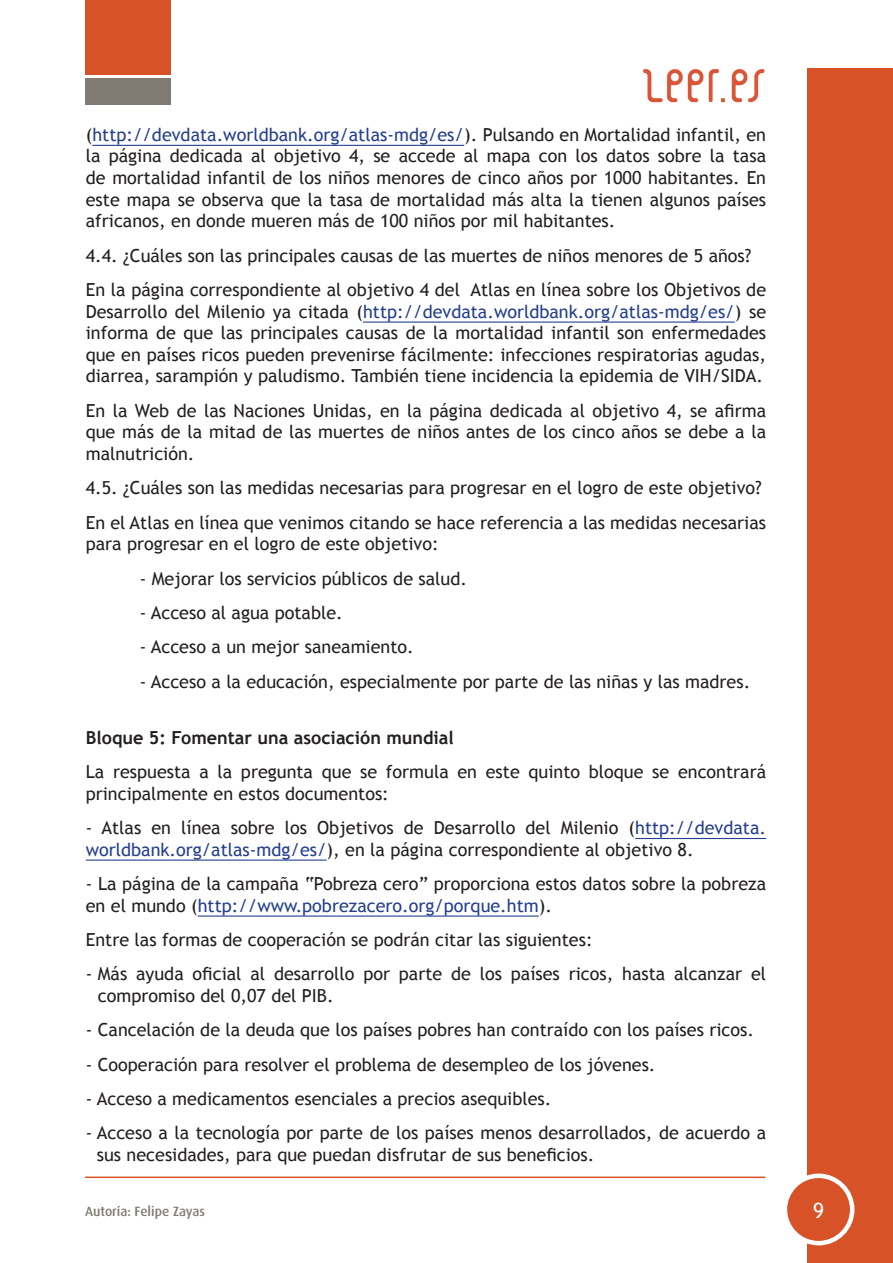
<style>
.page{position:relative;width:893px;height:1263px;background:#fff}
.page>*{position:absolute;margin:0;border:0;box-sizing:border-box;transform-origin:0 0}
.t1{font:21px "Trebuchet MS";color:#fff}
.t2{font:18px/21.6px "Trebuchet MS";color:#231f20}
.t3{font:700 18px "Trebuchet MS";color:#231f20}
.t4{font:500 13.5px "Dax";color:#7f7b72}
.s1{color:#253f8e}
</style>
<div class="page">
<div style="left:85px;top:0;width:85px;height:74px;background:#d75327"></div>
<div style="left:85px;top:78px;width:85px;height:27px;background:#7f7b72"></div>
<hr style="left:85px;top:1176px;width:680px;height:2px;background:#d75327">
<div style="left:808px;top:68px;width:85px;height:1195px;background:#d75327"></div>
<div style="left:785px;top:1176px;width:67px;height:67px;background:#d75327;border-radius:50%"></div>
<div style="left:783px;top:1173px;width:71px;height:72px;border:4px solid #fff;border-radius:50%"></div>
<img style="left:642px;top:68px;width:123px;height:35px">
<hr style="left:92px;top:145px;width:372px;height:1px;background:#253f8e">
<hr style="left:363px;top:321px;width:372px;height:2px;background:#253f8e">
<hr style="left:635px;top:838px;width:131px;height:1px;background:#253f8e">
<hr style="left:86px;top:859px;width:241px;height:2px;background:#253f8e">
<hr style="left:198px;top:915px;width:341px;height:2px;background:#253f8e">
<p class="t2" style="left:86px;top:124px;width:682px;text-align:justify">(<span class="s1">http://devdata.worldbank.org/atlas-mdg/es/</span>). Pulsando en Mortalidad infantil, en la página dedicada al objetivo 4, se accede al mapa con los datos sobre la tasa de mortalidad infantil de los niños menores de cinco años por 1000 habitantes. En este mapa se observa que la tasa de mortalidad más alta la tienen algunos países africanos, en donde mueren más de 100 niños por mil habitantes.</p>
<p class="t2" style="left:86px;top:238px;width:682px;line-height:34.3px">4.4. ¿Cuáles son las principales causas de las muertes de niños menores de 5 años?<br>En la página correspondiente al objetivo 4 del Atlas en línea sobre los Objetivos de</p>
<p class="t2" style="left:86px;top:301px;width:682px;text-align:justify">Desarrollo del Milenio ya citada (<span class="s1">http://devdata.worldbank.org/atlas-mdg/es/</span>) se informa de que las principales causas de la mortalidad infantil son enfermedades que en países ricos pueden prevenirse fácilmente: infecciones respiratorias agudas, diarrea, sarampión y paludismo. También tiene incidencia la epidemia de VIH/SIDA.</p>
<p class="t2" style="left:86px;top:400px;width:682px;text-align:justify">En la Web de las Naciones Unidas, en la página dedicada al objetivo 4, se afirma que más de la mitad de las muertes de niños antes de los cinco años se debe a la malnutrición.</p>
<p class="t2" style="left:86px;top:471px;width:682px;line-height:34.3px">4.5. ¿Cuáles son las medidas necesarias para progresar en el logro de este objetivo?<br>En el Atlas en línea que venimos citando se hace referencia a las medidas necesarias</p>
<p class="t2" style="left:86px;top:533px;width:354px">para progresar en el logro de este objetivo:</p>
<p class="t2" style="left:140px;top:568px;width:329px">- Mejorar los servicios públicos de salud.</p>
<p class="t2" style="left:140px;top:602px;width:205px">- Acceso al agua potable.</p>
<p class="t2" style="left:140px;top:636px;width:275px">- Acceso a un mejor saneamiento.</p>
<p class="t2" style="left:140px;top:671px;width:612px">- Acceso a la educación, especialmente por parte de las niñas y las madres.</p>
<p class="t3" style="left:86px;top:726px;width:370px">Bloque 5: Fomentar una asociación mundial</p>
<p class="t2" style="left:86px;top:761px;width:682px">La respuesta a la pregunta que se formula en este quinto bloque se encontrará principalmente en estos documentos:</p>
<p class="t2" style="left:86px;top:817px;width:682px">- Atlas en línea sobre los Objetivos de Desarrollo del Milenio (<span class="s1">http://devdata. worldbank.org/atlas-mdg/es/</span>), en la página correspondiente al objetivo 8.</p>
<p class="t2" style="left:86px;top:873px;width:682px">- La página de la campaña “Pobreza cero” proporciona estos datos sobre la pobreza en el mundo (<span class="s1">http://www.pobrezacero.org/porque.htm</span>).</p>
<p class="t2" style="left:86px;top:929px;width:508px">Entre las formas de cooperación se podrán citar las siguientes:</p>
<p class="t2" style="left:98px;top:963px;width:670px;text-indent:-12px">- Más ayuda oficial al desarrollo por parte de los países ricos, hasta alcanzar el compromiso del 0,07 del PIB.</p>
<p class="t2" style="left:86px;top:1019px;width:670px">- Cancelación de la deuda que los países pobres han contraído con los países ricos.</p>
<p class="t2" style="left:86px;top:1054px;width:571px">- Cooperación para resolver el problema de desempleo de los jóvenes.</p>
<p class="t2" style="left:86px;top:1088px;width:467px">- Acceso a medicamentos esenciales a precios asequibles.</p>
<p class="t2" style="left:97px;top:1122px;width:671px;text-indent:-11px">- Acceso a la tecnología por parte de los países menos desarrollados, de acuerdo a sus necesidades, para que puedan disfrutar de sus beneficios.</p>
<p class="t4" style="left:85px;top:1204px;width:122px">Autoría: Felipe Zayas</p>
<p class="t1" style="left:813px;top:1198px;width:13px">9</p>
</div>
